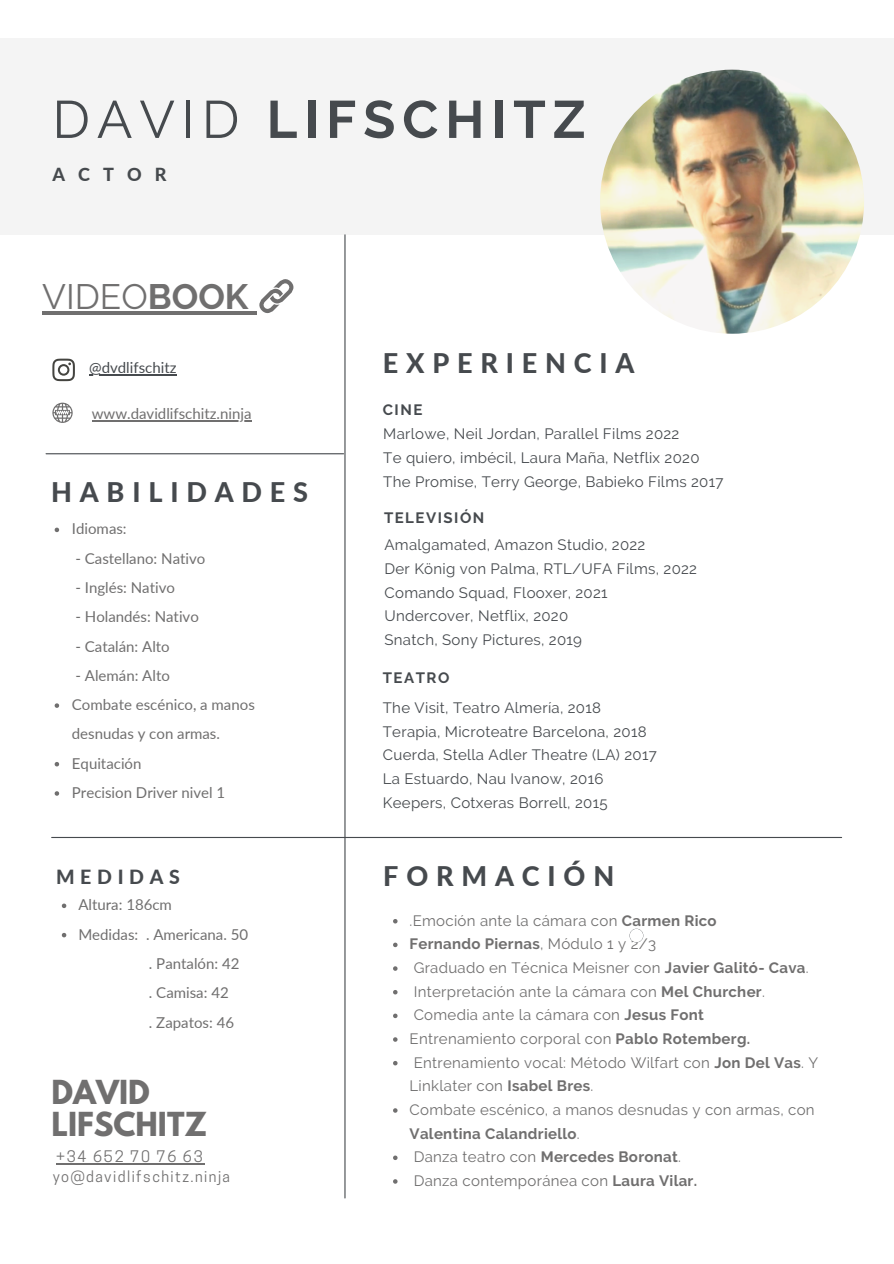
<style>
.page{position:relative;width:894px;height:1264px;background:#fff}
.page>*{position:absolute;margin:0;border:0;box-sizing:border-box;transform-origin:0 0}
.t1{font:700 52.5px "Raleway";letter-spacing:.13em;color:#464a4e}
.t2{font:35.1px "Raleway";color:#706f6f}
.t3{font:700 29.4px/32.7px "League Spartan";color:#706f6f}
.t4{font:800 27px "Lato";letter-spacing:.29em;color:#464a4e}
.t5{font:800 19.5px "Lato";letter-spacing:.29em;color:#464a4e}
.t6{font:800 18px "Lato";letter-spacing:.725em;color:#464a4e}
.t7{font:15px/23.7px "Raleway";letter-spacing:.02em;color:#706f6f}
.t8{font:15px/23.7px "Raleway";letter-spacing:.02em;color:#464a4e}
.t9{font:15px/29.2px "Lato";color:#706f6f}
.t10{font:700 15px "Raleway";letter-spacing:.1em;color:#464a4e}
.t11{font:15px "Lato";color:#464a4e}
.t12{font:15px "Cooper Hewitt";letter-spacing:.12em;color:#706f6f}
.t13{font:14.55px "Cooper Hewitt";letter-spacing:.1em;color:#706f6f}
.s1{font-weight:400}
.s2{font-weight:700}
</style>
<div class="page">
<div style="left:0;top:38px;width:893px;height:196px;background:#f4f4f4"></div>
<svg style="left:55px;top:527px;width:4px;height:5px"></svg>
<svg style="left:55px;top:703px;width:4px;height:5px"></svg>
<svg style="left:55px;top:762px;width:4px;height:4px"></svg>
<svg style="left:55px;top:791px;width:4px;height:4px"></svg>
<svg style="left:52px;top:402px;width:21px;height:21px"></svg>
<hr style="left:92px;top:420px;width:159px;height:1px;background:#706f6f">
<hr style="left:344px;top:235px;width:1px;height:962px;background:#464a4e">
<hr style="left:46px;top:453px;width:297px;height:1px;background:#464a4e">
<svg style="left:393px;top:919px;width:4px;height:4px"></svg>
<svg style="left:393px;top:942px;width:4px;height:5px"></svg>
<svg style="left:393px;top:966px;width:4px;height:4px"></svg>
<svg style="left:393px;top:990px;width:4px;height:4px"></svg>
<svg style="left:393px;top:1013px;width:4px;height:5px"></svg>
<svg style="left:393px;top:1037px;width:4px;height:4px"></svg>
<svg style="left:393px;top:1061px;width:4px;height:4px"></svg>
<svg style="left:393px;top:1108px;width:4px;height:4px"></svg>
<svg style="left:393px;top:1155px;width:4px;height:4px"></svg>
<svg style="left:393px;top:1179px;width:4px;height:4px"></svg>
<img style="left:600px;top:70px;width:263px;height:264px;border-radius:50%">
<hr style="left:42px;top:311px;width:106px;height:3px;background:#706f6f">
<hr style="left:148px;top:311px;width:100px;height:3px;background:#706f6f">
<svg style="left:248px;top:279px;width:46px;height:36px"></svg>
<svg style="left:52px;top:358px;width:23px;height:23px"></svg>
<hr style="left:89px;top:374px;width:87px;height:1px;background:#464a4e">
<hr style="left:52px;top:837px;width:789px;height:1px;background:#464a4e">
<svg style="left:62px;top:903px;width:4px;height:5px"></svg>
<svg style="left:62px;top:932px;width:4px;height:5px"></svg>
<hr style="left:56px;top:1162px;width:148px;height:2px;background:#706f6f">
<h1 class="t1" style="left:52px;top:89px;width:534px"><span class="s1">DAVID</span> LIFSCHITZ</h1>
<p class="t6" style="left:52px;top:163px;width:115px">ACTOR</p>
<h2 class="t2" style="left:42px;top:276px;width:208px">VIDEO<span class="s2">BOOK</span></h2>
<p class="t11" style="left:89px;top:358px;width:89px">@dvdlifschitz</p>
<p class="t9" style="left:92px;top:399px;width:161px">www.davidlifschitz.ninja</p>
<h3 class="t4" style="left:51px;top:475px;width:258px">HABILIDADES</h3>
<p class="t9" style="left:72px;top:514px;width:56px">Idiomas:</p>
<p class="t9" style="left:75px;top:543px;width:131px">- Castellano: Nativo</p>
<p class="t9" style="left:75px;top:572px;width:101px">- Inglés: Nativo</p>
<p class="t9" style="left:75px;top:602px;width:125px">- Holandés: Nativo</p>
<p class="t9" style="left:75px;top:631px;width:96px">- Catalán: Alto</p>
<p class="t9" style="left:75px;top:660px;width:96px">- Alemán: Alto</p>
<p class="t9" style="left:72px;top:689px;width:184px">Combate escénico, a manos desnudas y con armas.<br>Equitación<br>Precision Driver nivel 1</p>
<h3 class="t5" style="left:56px;top:865px;width:125px">MEDIDAS</h3>
<p class="t9" style="left:78px;top:889px;width:95px">Altura: 186cm</p>
<p class="t9" style="left:78px;top:919px;width:171px">Medidas: . Americana. 50</p>
<p class="t9" style="left:149px;top:948px;width:92px">. Pantalón: 42</p>
<p class="t9" style="left:149px;top:977px;width:81px">. Camisa: 42</p>
<p class="t9" style="left:149px;top:1007px;width:87px">. Zapatos: 46</p>
<h3 class="t3" style="left:51px;top:1079px;width:157px">DAVID<br>LIFSCHITZ</h3>
<p class="t12" style="left:56px;top:1150px;width:148px">+34 652 70 76 63</p>
<p class="t13" style="left:53px;top:1171px;width:179px">yo@davidlifschitz.ninja</p>
<h3 class="t4" style="left:383px;top:347px;width:253px">EXPERIENCIA</h3>
<p class="t10" style="left:383px;top:400px;width:41px">CINE</p>
<p class="t8" style="left:383px;top:422px;width:341px">Marlowe, Neil Jordan, Parallel Films 2022<br>Te quiero, imbécil, Laura Maña, Netflix 2020<br>The Promise, Terry George, Babieko Films 2017</p>
<p class="t10" style="left:384px;top:509px;width:102px">TELEVISIÓN</p>
<p class="t8" style="left:384px;top:533px;width:314px">Amalgamated, Amazon Studio, 2022<br>Der König von Palma, RTL/UFA Films, 2022<br>Comando Squad, Flooxer, 2021<br>Undercover, Netflix, 2020<br>Snatch, Sony Pictures, 2019</p>
<p class="t10" style="left:383px;top:669px;width:68px">TEATRO</p>
<p class="t8" style="left:383px;top:695px;width:275px">The Visit, Teatro Almería, 2018<br>Terapia, Microteatre Barcelona, 2018<br>Cuerda, Stella Adler Theatre (LA) 2017<br>La Estuardo, Nau Ivanow, 2016<br>Keepers, Cotxeras Borrell, 2015</p>
<h3 class="t4" style="left:383px;top:859px;width:232px">FORMACIÓN</h3>
<p class="t7" style="left:409px;top:908px;width:410px">.Emoción ante la cámara con <span class="s2">Carmen Rico<br>Fernando Piernas</span>, Módulo 1 y 2/3<br>Graduado en Técnica Meisner con <span class="s2">Javier Galitó- Cava</span>.<br>Interpretación ante la cámara con <span class="s2">Mel Churcher</span>.<br>Comedia ante la cámara con <span class="s2">Jesus Font<br></span>Entrenamiento corporal con <span class="s2">Pablo Rotemberg.<br></span>Entrenamiento vocal: Método Wilfart con <span class="s2">Jon Del Vas</span>. Y Linklater con <span class="s2">Isabel Bres</span>.<br>Combate escénico, a manos desnudas y con armas, con <span class="s2">Valentina Calandriello</span>.<br>Danza teatro con <span class="s2">Mercedes Boronat</span>.<br>Danza contemporánea con <span class="s2">Laura Vilar.</span></p>
</div>
